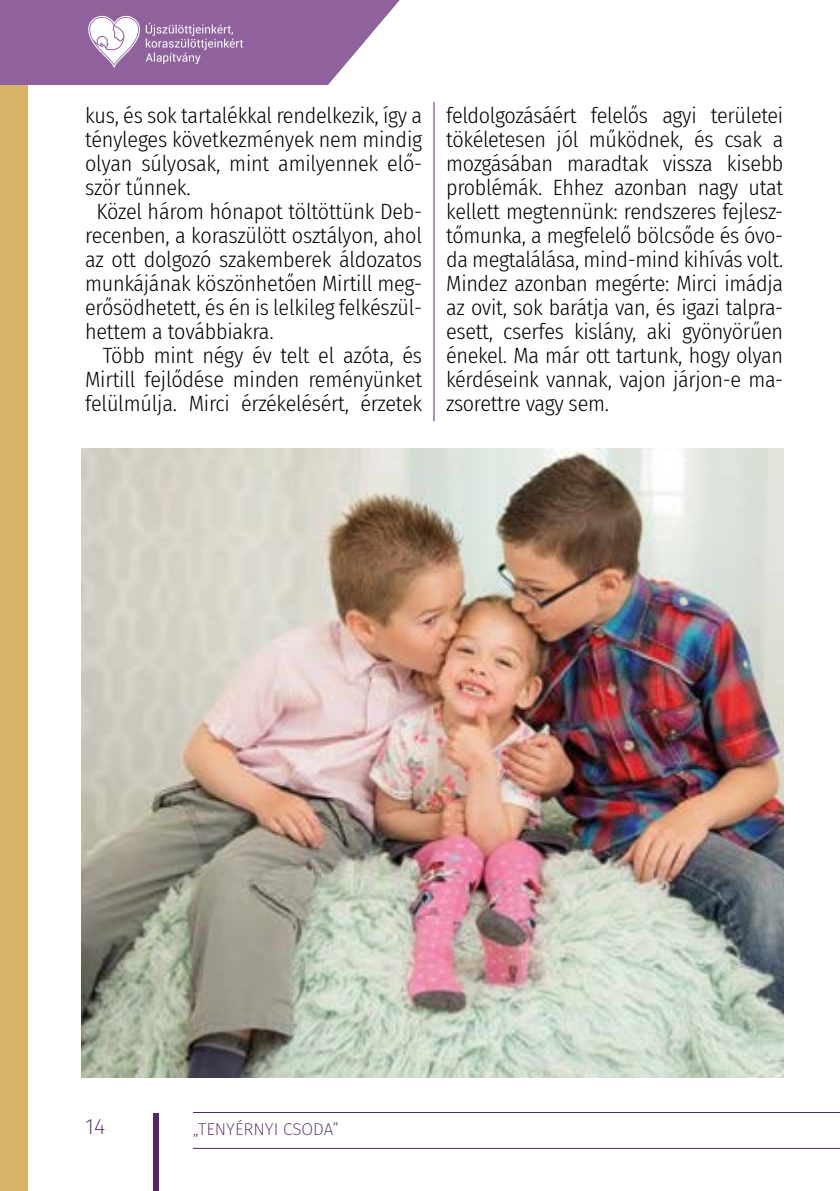
<style>
.page{position:relative;width:840px;height:1191px;background:#fff}
.page>*{position:absolute;margin:0;border:0;box-sizing:border-box;transform-origin:0 0}
.t1{font:300 22px/24px "Fira Sans Condensed";letter-spacing:-.01em;color:#000;text-align:justify}
.t2{font:200 22px "Fira Sans";color:#56256a}
.t3{font:200 17px "Fira Sans";color:#56256a}
</style>
<div class="page">
<div style="left:0;top:0;width:28px;height:1191px;background:#d7b46a"></div>
<div style="left:153px;top:1113px;width:6px;height:78px;background:#56256a"></div>
<svg style="left:0;top:0;width:400px;height:85px;background:#9e78ab"></svg>
<hr style="left:193px;top:1112px;width:646px;height:1px;background:#56256a">
<hr style="left:193px;top:1147px;width:646px;height:1px;background:#56256a">
<hr style="left:433px;top:102px;width:1px;height:319px;background:#56256a">
<img style="left:82px;top:448px;width:700px;height:629px">
<p class="t1" style="left:85px;top:103px;width:338px">kus, és sok tartalékkal rendelkezik, így a</p>
<p class="t1" style="left:85px;top:127px;width:338px">tényleges következmények nem mindig</p>
<p class="t1" style="left:85px;top:151px;width:338px">olyan súlyosak, mint amilyennek elő-</p>
<p class="t1" style="left:85px;top:175px;width:107px">ször tűnnek.</p>
<p class="t1" style="left:96px;top:199px;width:327px">Közel három hónapot töltöttünk Deb-</p>
<p class="t1" style="left:85px;top:223px;width:338px">recenben, a koraszülött osztályon, ahol</p>
<p class="t1" style="left:85px;top:247px;width:338px">az ott dolgozó szakemberek áldozatos</p>
<p class="t1" style="left:85px;top:271px;width:338px">munkájának köszönhetően Mirtill meg-</p>
<p class="t1" style="left:85px;top:295px;width:338px">erősödhetett, és én is lelkileg felkészül-</p>
<p class="t1" style="left:85px;top:319px;width:190px">hettem a továbbiakra.</p>
<p class="t1" style="left:103px;top:343px;width:321px">Több mint négy év telt el azóta, és</p>
<p class="t1" style="left:85px;top:367px;width:338px">Mirtill fejlődése minden reményünket</p>
<p class="t1" style="left:85px;top:391px;width:338px">felülmúlja. Mirci érzékelésért, érzetek</p>
<p class="t1" style="left:446px;top:103px;width:338px">feldolgozásáért felelős agyi területei tökéletesen jól működnek, és csak a mozgásában maradtak vissza kisebb problémák. Ehhez azonban nagy utat kellett megtennünk: rendszeres fejlesz&shy;tőmunka, a megfelelő bölcsőde és óvo&shy;da megtalálása, mind-mind kihívás volt.<br>Mindez azonban megérte: Mirci imádja az ovit, sok barátja van, és igazi talpra&shy;esett, cserfes kislány, aki gyönyörűen énekel. Ma már ott tartunk, hogy olyan kérdéseink vannak, vajon járjon-e ma&shy;zsorettre vagy sem.</p>
<p class="t2" style="left:85px;top:1110px;width:22px">14</p>
<p class="t3" style="left:193px;top:1116px;width:147px">„TENYÉRNYI CSODA”</p>
</div>
